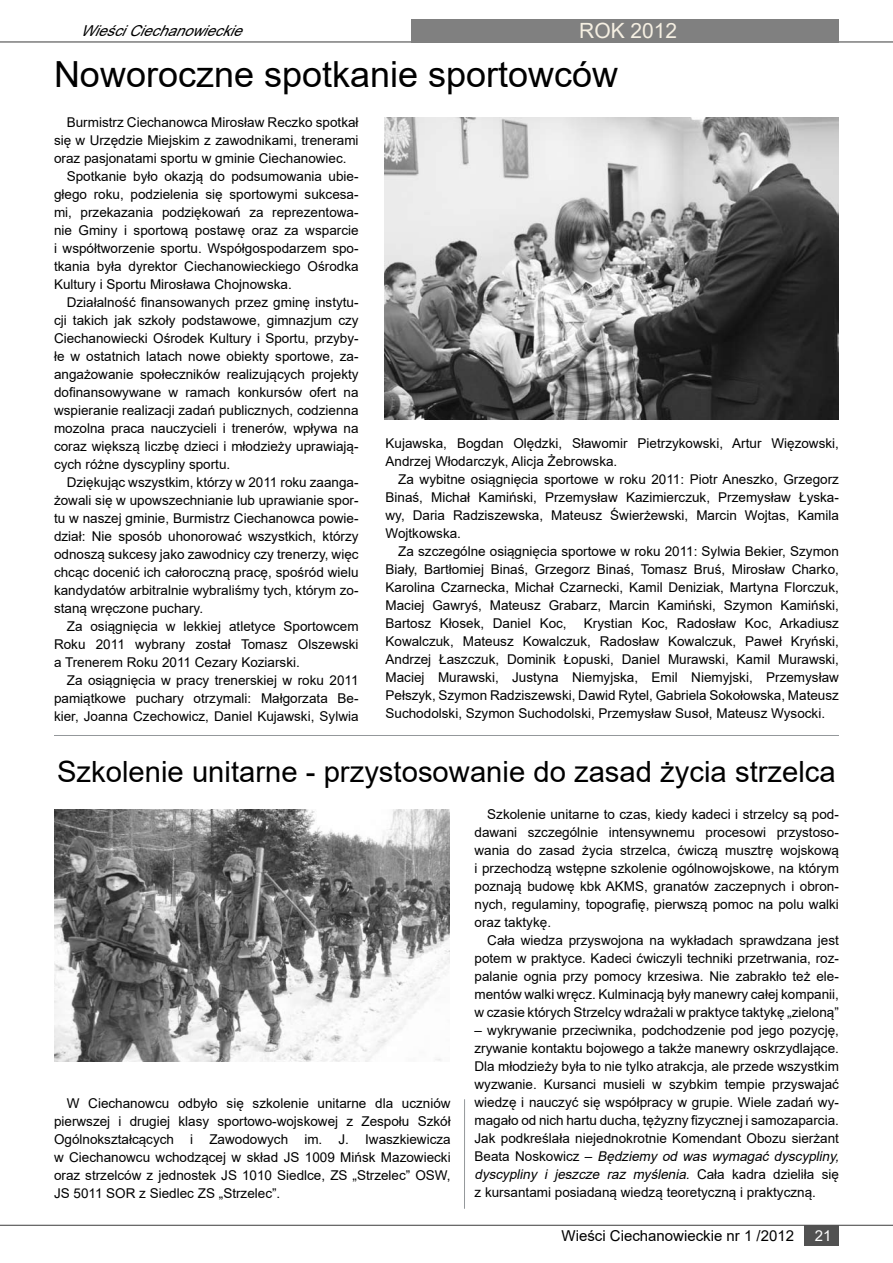
<style>
.page{position:relative;width:893px;height:1263px;background:#fff}
.page>*{position:absolute;margin:0;border:0;box-sizing:border-box;transform-origin:0 0}
.t1{font:36px "Arial";color:#000}
.t2{font:29.25px "Arial";color:#000}
.t3{font:21px "Arial";color:#f5efe2}
.t4{font:15px "Arial";color:#000}
.t5{font:italic 15px "Arial";color:#000}
.t6{font:15px "Arial";color:#fff}
.t7{font:13.5px/18px "Arial";color:#000;text-align:justify}
.s1{font-style:italic}
</style>
<div class="page">
<hr style="left:0;top:1225px;width:893px;height:1px;background:#515151">
<div style="left:805px;top:1226px;width:34px;height:20px;background:#515151"></div>
<hr style="left:0;top:41px;width:893px;height:2px;background:#515151">
<img style="left:54px;top:810px;width:396px;height:251px">
<hr style="left:54px;top:735px;width:785px;height:1px;background:#94989b">
<hr style="left:464px;top:1099px;width:1px;height:110px;background:#94989b">
<div style="left:412px;top:19px;width:427px;height:24px;background:#808080"></div>
<img style="left:384px;top:118px;width:455px;height:302px">
<h3 class="t3" style="left:579px;top:17px;width:100px">ROK 2012</h3>
<h1 class="t1" style="left:54px;top:50px;width:566px">Noworoczne spotkanie sportowców</h1>
<p class="t7" style="left:67px;top:114px;width:293px">Burmistrz Ciechanowca Mirosław Reczko spotkał</p>
<p class="t7" style="left:54px;top:132px;width:306px">się w Urzędzie Miejskim z zawodnikami, trenerami</p>
<p class="t7" style="left:54px;top:150px;width:294px">oraz pasjonatami sportu w gminie Ciechanowiec.</p>
<p class="t7" style="left:67px;top:168px;width:293px">Spotkanie było okazją do podsumowania ubie-</p>
<p class="t7" style="left:54px;top:186px;width:306px">głego roku, podzielenia się sportowymi sukcesa-</p>
<p class="t7" style="left:54px;top:204px;width:306px">mi, przekazania podziękowań za reprezentowa-</p>
<p class="t7" style="left:54px;top:222px;width:306px">nie Gminy i sportową postawę oraz za wsparcie</p>
<p class="t7" style="left:54px;top:240px;width:306px">i współtworzenie sportu. Współgospodarzem spo-</p>
<p class="t7" style="left:54px;top:258px;width:306px">tkania była dyrektor Ciechanowieckiego Ośrodka</p>
<p class="t7" style="left:54px;top:276px;width:239px">Kultury i Sportu Mirosława Chojnowska.</p>
<p class="t7" style="left:67px;top:294px;width:293px">Działalność finansowanych przez gminę instytu-</p>
<p class="t7" style="left:54px;top:312px;width:306px">cji takich jak szkoły podstawowe, gimnazjum czy</p>
<p class="t7" style="left:54px;top:330px;width:306px">Ciechanowiecki Ośrodek Kultury i Sportu, przyby-</p>
<p class="t7" style="left:54px;top:348px;width:306px">łe w ostatnich latach nowe obiekty sportowe, za-</p>
<p class="t7" style="left:54px;top:366px;width:306px">angażowanie społeczników realizujących projekty</p>
<p class="t7" style="left:54px;top:384px;width:306px">dofinansowywane w ramach konkursów ofert na</p>
<p class="t7" style="left:54px;top:402px;width:306px">wspieranie realizacji zadań publicznych, codzienna</p>
<p class="t7" style="left:54px;top:420px;width:306px">mozolna praca nauczycieli i trenerów, wpływa na</p>
<p class="t7" style="left:54px;top:438px;width:306px">coraz większą liczbę dzieci i młodzieży uprawiają-</p>
<p class="t7" style="left:54px;top:456px;width:178px">cych różne dyscypliny sportu.</p>
<p class="t7" style="left:67px;top:474px;width:293px">Dziękując wszystkim, którzy w 2011 roku zaanga-</p>
<p class="t7" style="left:54px;top:492px;width:306px">żowali się w upowszechnianie lub uprawianie spor-</p>
<p class="t7" style="left:54px;top:510px;width:306px">tu w naszej gminie, Burmistrz Ciechanowca powie-</p>
<p class="t7" style="left:54px;top:528px;width:306px">dział: Nie sposób uhonorować wszystkich, którzy</p>
<p class="t7" style="left:54px;top:546px;width:306px">odnoszą sukcesy jako zawodnicy czy trenerzy, więc</p>
<p class="t7" style="left:54px;top:564px;width:306px">chcąc docenić ich całoroczną pracę, spośród wielu</p>
<p class="t7" style="left:54px;top:582px;width:306px">kandydatów arbitralnie wybraliśmy tych, którym zo-</p>
<p class="t7" style="left:54px;top:600px;width:151px">staną wręczone puchary.</p>
<p class="t7" style="left:67px;top:618px;width:293px">Za osiągnięcia w lekkiej atletyce Sportowcem</p>
<p class="t7" style="left:54px;top:636px;width:306px">Roku 2011 wybrany został Tomasz Olszewski</p>
<p class="t7" style="left:54px;top:654px;width:247px">a Trenerem Roku 2011 Cezary Koziarski.</p>
<p class="t7" style="left:67px;top:672px;width:293px">Za osiągnięcia w pracy trenerskiej w roku 2011</p>
<p class="t7" style="left:54px;top:689px;width:306px">pamiątkowe puchary otrzymali: Małgorzata Be-</p>
<p class="t7" style="left:54px;top:707px;width:306px">kier, Joanna Czechowicz, Daniel Kujawski, Sylwia</p>
<p class="t5" style="left:80px;top:20px;width:172px">WieściCiechanowieckie</p>
<p class="t7" style="left:386px;top:434px;width:455px">Kujawska, Bogdan Olędzki, Sławomir Pietrzykowski, Artur Więzowski,<br>Andrzej Włodarczyk, Alicja Żebrowska.</p>
<p class="t7" style="left:386px;top:470px;width:455px;text-indent:13px">Za wybitne osiągnięcia sportowe w roku 2011: Piotr Aneszko, Grzegorz Binaś, Michał Kamiński, Przemysław Kazimierczuk, Przemysław Łyska&shy;wy, Daria Radziszewska, Mateusz Świerżewski, Marcin Wojtas, Kamila Wojtkowska.</p>
<p class="t7" style="left:386px;top:542px;width:455px;text-indent:13px">Za szczególne osiągnięcia sportowe w roku 2011: Sylwia Bekier, Szymon Biały, Bartłomiej Binaś, Grzegorz Binaś, Tomasz Bruś, Mirosław Charko, Karolina Czarnecka, Michał Czarnecki, Kamil Deniziak, Martyna Florczuk, Maciej Gawryś, Mateusz Grabarz, Marcin Kamiński, Szymon Kamiński, Bartosz Kłosek, Daniel Koc,</p>
<p class="t7" style="left:386px;top:614px;width:455px;text-indent:198px">Krystian Koc, Radosław Koc, Arkadiusz Kowalczuk, Mateusz Kowalczuk, Radosław Kowalczuk, Paweł Kryński, Andrzej Łaszczuk, Dominik Łopuski, Daniel Murawski, Kamil Murawski, Maciej Murawski, Justyna Niemyjska, Emil Niemyjski, Przemysław Pełszyk, Szymon Radziszewski, Dawid Rytel, Gabriela Sokołowska, Mateusz Suchodolski, Szymon Suchodolski, Przemysław Susoł, Mateusz Wysocki.</p>
<h2 class="t2" style="left:57px;top:751px;width:780px">Szkolenie unitarne - przystosowanie do zasad życia strzelca</h2>
<p class="t7" style="left:54px;top:1094px;width:398px;text-indent:13px">W Ciechanowcu odbyło się szkolenie unitarne dla uczniów pierwszej i drugiej klasy sportowo-wojskowej z Zespołu Szkół Ogólnokształcących i Zawodowych im. J. Iwaszkiewicza w Ciechanowcu wchodzącej w skład JS 1009 Mińsk Mazowiecki oraz strzelców z jednostek JS 1010 Siedlce, ZS „Strzelec” OSW, JS 5011 SOR z Siedlec ZS „Strzelec”.</p>
<p class="t7" style="left:475px;top:805px;width:366px;text-indent:13px">Szkolenie unitarne to czas, kiedy kadeci i strzelcy są pod&shy;dawani szczególnie intensywnemu procesowi przystoso&shy;wania do zasad życia strzelca, ćwiczą musztrę wojskową i przechodzą wstępne szkolenie ogólnowojskowe, na którym poznają budowę kbk AKMS, granatów zaczepnych i obron&shy;nych, regulaminy, topografię, pierwszą pomoc na polu walki oraz taktykę.</p>
<p class="t7" style="left:475px;top:931px;width:366px;text-indent:13px">Cała wiedza przyswojona na wykładach sprawdzana jest potem w praktyce. Kadeci ćwiczyli techniki przetrwania, roz&shy;palanie ognia przy pomocy krzesiwa. Nie zabrakło też ele&shy;mentów walki wręcz. Kulminacją były manewry całej kompanii, w czasie których Strzelcy wdrażali w praktyce taktykę „zieloną”</p>
<p class="t7" style="left:475px;top:1021px;width:369px;text-align:left">– wykrywanie przeciwnika, podchodzenie pod jego pozycję, zrywanie kontaktu bojowego a także manewry oskrzydlające.<br>Dla młodzieży była to nie tylko atrakcja, ale przede wszystkim wyzwanie. Kursanci musieli w szybkim tempie przyswajać wiedzę i nauczyć się współpracy w grupie. Wiele zadań wy&shy;magało od nich hartu ducha, tężyzny fizycznej i samozaparcia.<br>Jak podkreślała niejednokrotnie Komendant Obozu sierżant B e a t a N o s k o w i c z – <span class="s1">Będziemy od was wymagać dyscypliny, dyscypliny i jeszcze raz myślenia.</span> C a ł a k a d ra d z i e l i ł a s i ę z kursantami posiadaną wiedzą teoretyczną i praktyczną.</p>
<p class="t4" style="left:561px;top:1226px;width:234px">Wieści Ciechanowieckie nr 1 /2012</p>
<p class="t6" style="left:815px;top:1226px;width:18px">21</p>
</div>
